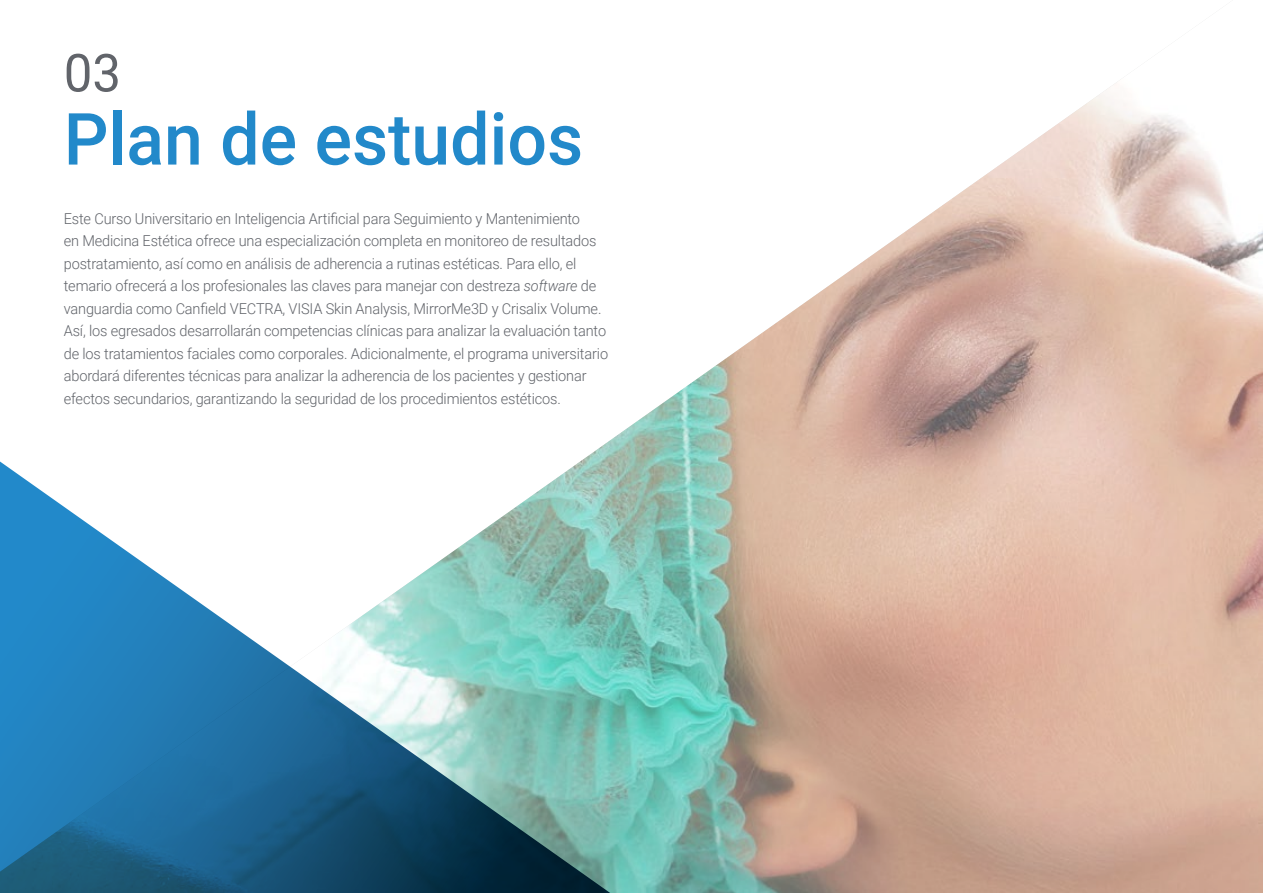
<style>
.page{position:relative;width:1263px;height:893px;background:#fff}
.page>*{position:absolute;margin:0;border:0;box-sizing:border-box;transform-origin:0 0}
.t1{font:500 72px "Roboto";color:#2289ca}
.t2{font:52.5px "Roboto";color:#61646a}
.t3{font:300 15px/22.5px "Roboto";letter-spacing:-.01em;color:#61646a}
.s1{font-style:italic}
</style>
<div class="page">
<img style="left:602px;top:82px;width:661px;height:811px">
<svg style="left:0;top:446px;width:640px;height:447px"></svg>
<h2 class="t2" style="left:64px;top:36px;width:59px">03</h2>
<h1 class="t1" style="left:64px;top:89px;width:521px">Plan de estudios</h1>
<p class="t3" style="left:64px;top:207px;width:546px">Este Curso Universitario en Inteligencia Artificial para Seguimiento y Mantenimiento<br>en Medicina Estética ofrece una especialización completa en monitoreo de resultados postratamiento, así como en análisis de adherencia a rutinas estéticas. Para ello, el temario ofrecerá a los profesionales las claves para manejar con destreza <span class="s1">software</span> de vanguardia como Canfield VECTRA, VISIA Skin Analysis, MirrorMe3D y Crisalix Volume.<br>Así, los egresados desarrollarán competencias clínicas para analizar la evaluación tanto de los tratamientos faciales como corporales. Adicionalmente, el programa universitario abordará diferentes técnicas para analizar la adherencia de los pacientes y gestionar efectos secundarios, garantizando la seguridad de los procedimientos estéticos.</p>
</div>
